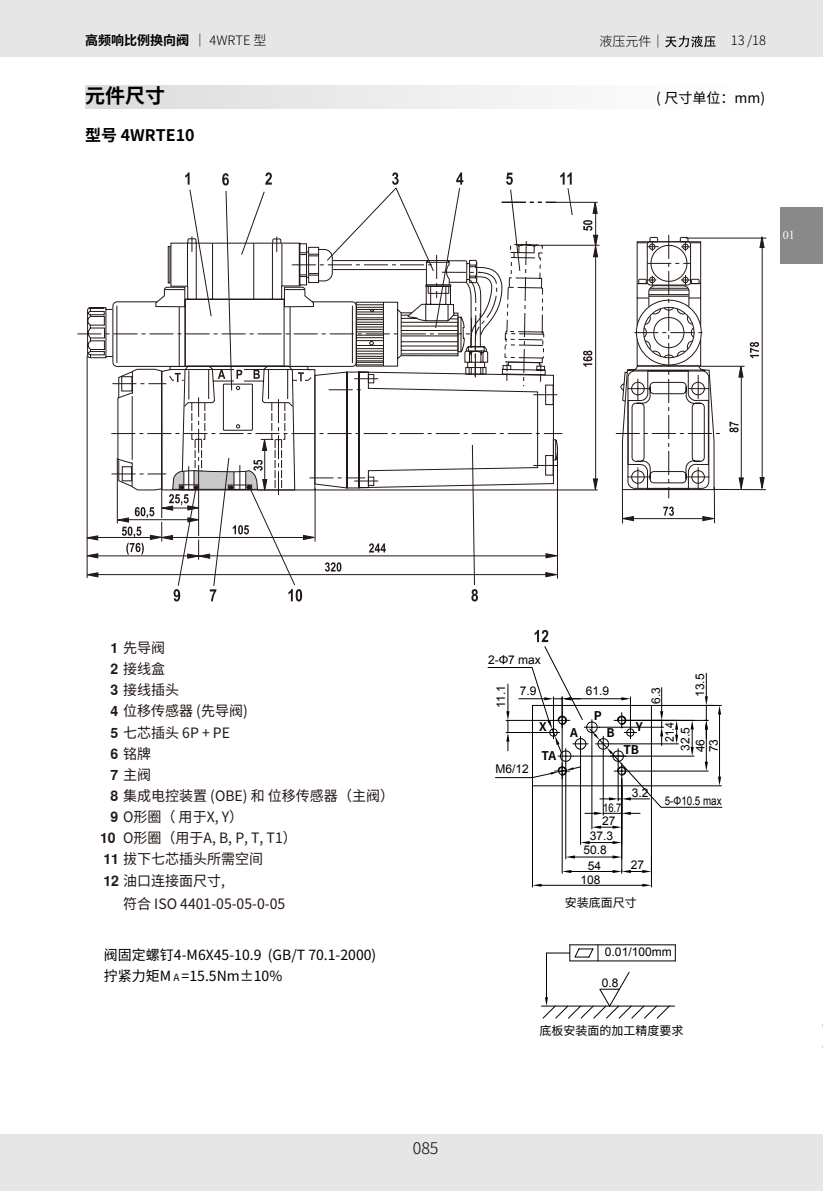
<style>
.page{position:relative;width:823px;height:1191px;background:#fff}
.page>*{position:absolute;margin:0;border:0;box-sizing:border-box;transform-origin:0 0}
.t1{font:700 20px "Noto Sans Hans";color:#000}
.t2{font:700 16px "Noto Sans Hans";color:#000}
.t3{font:300 16px "Noto Sans Hans";color:#000}
.t4{font:14.2px "Noto Sans Hans";color:#231815}
.t5{font:14px/20.8px "Noto Sans Hans";color:#000}
.t6{font:700 13px "Noto Sans Hans";color:#000}
.t7{font:300 13px "Noto Sans Hans";color:#000}
.t8{font:12px/14.2px "Arial";color:#000;text-align:center}
.t9{font:12px "Noto Sans Hans";color:#000}
.t10{font:12px "Arial";color:#000;scale:.81 1}
.t11{font:12px/15.2px "Arial";color:#000;scale:.87 1}
.t12{font:700 12px "Noto Sans Hans";color:#000}
.t13{font:12px/12.8px "Arial";color:#000;scale:.78 1}
.t14{font:12px "Times New Roman";color:#fff}
.s1{font-weight:300}
.s2{font-family:"Nimbus Sans Global";font-weight:700}
.s3{font-size:10px}
</style>
<div class="page">
<div style="left:0;top:0;width:822px;height:57px;background:#e6e6e6"></div>
<div style="left:0;top:1134px;width:822px;height:57px;background:#e6e6e6"></div>
<svg style="left:665px;top:35px;width:50px;height:12px"></svg>
<div style="left:780px;top:207px;width:42px;height:56px;background:#898989"></div>
<div style="left:85px;top:85px;width:680px;height:24px;background:linear-gradient(to right,#dbdcdc,#fff)"></div>
<hr style="left:546px;top:953px;width:1px;height:44px;background:#000">
<hr style="left:541px;top:1005px;width:133px;height:1px;background:#000">
<svg style="left:546px;top:944px;width:129px;height:17px"></svg>
<svg style="left:542px;top:971px;width:127px;height:47px"></svg>
<hr style="left:314px;top:489px;width:283px;height:1px;background:#231815">
<svg style="left:583px;top:350px;width:9px;height:17px"></svg>
<svg style="left:592px;top:478px;width:6px;height:12px"></svg>
<hr style="left:595px;top:205px;width:1px;height:279px;background:#231815">
<hr style="left:555px;top:202px;width:42px;height:1px;background:#231815">
<svg style="left:591px;top:202px;width:6px;height:12px"></svg>
<svg style="left:582px;top:220px;width:16px;height:38px"></svg>
<hr style="left:526px;top:245px;width:73px;height:1px;background:#231815">
<svg style="left:173px;top:589px;width:43px;height:12px"></svg>
<svg style="left:288px;top:589px;width:14px;height:12px"></svg>
<svg style="left:471px;top:589px;width:6px;height:12px"></svg>
<svg style="left:222px;top:173px;width:7px;height:12px"></svg>
<svg style="left:560px;top:172px;width:11px;height:13px"></svg>
<svg style="left:506px;top:173px;width:6px;height:12px"></svg>
<svg style="left:456px;top:172px;width:7px;height:13px"></svg>
<svg style="left:392px;top:172px;width:6px;height:13px"></svg>
<svg style="left:265px;top:172px;width:7px;height:13px"></svg>
<svg style="left:185px;top:172px;width:4px;height:13px"></svg>
<svg style="left:177px;top:187px;width:395px;height:399px"></svg>
<svg style="left:663px;top:506px;width:10px;height:10px"></svg>
<svg style="left:701px;top:516px;width:12px;height:5px"></svg>
<svg style="left:622px;top:515px;width:12px;height:6px"></svg>
<svg style="left:729px;top:421px;width:9px;height:11px"></svg>
<svg style="left:737px;top:365px;width:6px;height:13px"></svg>
<svg style="left:738px;top:477px;width:5px;height:12px"></svg>
<svg style="left:758px;top:236px;width:6px;height:12px"></svg>
<svg style="left:759px;top:477px;width:5px;height:12px"></svg>
<hr style="left:629px;top:518px;width:76px;height:1px;background:#231815">
<hr style="left:713px;top:487px;width:1px;height:36px;background:#231815">
<hr style="left:621px;top:489px;width:1px;height:34px;background:#231815">
<hr style="left:699px;top:366px;width:45px;height:1px;background:#231815">
<hr style="left:713px;top:489px;width:52px;height:1px;background:#231815">
<hr style="left:740px;top:368px;width:1px;height:115px;background:#231815">
<hr style="left:761px;top:238px;width:1px;height:243px;background:#231815">
<svg style="left:749px;top:342px;width:9px;height:16px"></svg>
<hr style="left:685px;top:238px;width:80px;height:1px;background:#231815">
<svg style="left:615px;top:235px;width:106px;height:263px"></svg>
<hr style="left:648px;top:290px;width:40px;height:1px;background:#231815">
<hr style="left:649px;top:288px;width:38px;height:1px;background:#231815">
<hr style="left:648px;top:296px;width:40px;height:1px;background:#231815">
<hr style="left:648px;top:294px;width:40px;height:1px;background:#231815">
<svg style="left:77px;top:236px;width:485px;height:342px"></svg>
<hr style="left:541px;top:885px;width:101px;height:1px;background:#000">
<hr style="left:650px;top:786px;width:1px;height:101px;background:#000">
<hr style="left:532px;top:786px;width:1px;height:101px;background:#000">
<svg style="left:533px;top:883px;width:8px;height:3px"></svg>
<svg style="left:642px;top:883px;width:9px;height:3px"></svg>
<hr style="left:591px;top:735px;width:1px;height:94px;background:#000">
<svg style="left:591px;top:825px;width:30px;height:3px"></svg>
<hr style="left:580px;top:751px;width:1px;height:93px;background:#000">
<svg style="left:581px;top:841px;width:40px;height:3px"></svg>
<hr style="left:574px;top:856px;width:38px;height:1px;background:#000">
<hr style="left:565px;top:763px;width:1px;height:96px;background:#000">
<svg style="left:565px;top:855px;width:9px;height:3px"></svg>
<hr style="left:571px;top:871px;width:41px;height:1px;background:#000">
<hr style="left:561px;top:778px;width:1px;height:95px;background:#000">
<hr style="left:621px;top:778px;width:1px;height:95px;background:#000">
<svg style="left:562px;top:870px;width:9px;height:3px"></svg>
<svg style="left:612px;top:855px;width:39px;height:18px"></svg>
<svg style="left:487px;top:630px;width:235px;height:185px"></svg>
<p class="t6" style="left:85px;top:33px;width:183px">高频响比例换向阀<span class="s1">｜ 4WRTE 型</span></p>
<h1 class="t1" style="left:85px;top:84px;width:81px">元件尺寸</h1>
<p class="t2" style="left:85px;top:126px;width:111px">型号 4WRTE10</p>
<p class="t7" style="left:599px;top:34px;width:66px">液压元件｜</p>
<p class="t7" style="left:730px;top:33px;width:37px">13 /18</p>
<p class="t5" style="left:656px;top:87px;width:110px">( 尺寸单位：mm)</p>
<p class="t14" style="left:782px;top:228px;width:13px">01</p>
<p class="t4" style="left:110px;top:640px;width:56px"><span class="s2">1</span> 先导阀</p>
<p class="t4" style="left:110px;top:661px;width:56px"><span class="s2">2</span> 接线盒</p>
<p class="t4" style="left:110px;top:682px;width:70px"><span class="s2">3</span> 接线插头</p>
<p class="t4" style="left:110px;top:703px;width:139px"><span class="s2">4</span> 位移传感器 (先导阀)</p>
<p class="t4" style="left:110px;top:724px;width:121px"><span class="s2">5</span> 七芯插头 6P + PE</p>
<p class="t4" style="left:110px;top:745px;width:42px"><span class="s2">6</span> 铭牌</p>
<p class="t4" style="left:110px;top:766px;width:42px"><span class="s2">7</span> 主阀</p>
<p class="t4" style="left:110px;top:787px;width:285px"><span class="s2">8</span> 集成电控装置 (OBE) 和 位移传感器（主阀）</p>
<p class="t4" style="left:110px;top:809px;width:134px"><span class="s2">9</span> O形圈（ 用于X, Y）</p>
<p class="t4" style="left:100px;top:830px;width:198px"><span class="s2">10</span> O形圈（用于A, B, P, T, T1）</p>
<p class="t4" style="left:103px;top:851px;width:161px"><span class="s2">11</span> 拔下七芯插头所需空间</p>
<p class="t4" style="left:103px;top:872px;width:123px"><span class="s2">12</span> 油口连接面尺寸,</p>
<p class="t4" style="left:123px;top:896px;width:164px">符合 ISO 4401-05-05-0-05</p>
<p class="t5" style="left:104px;top:945px;width:274px">阀固定螺钉4-M6X45-10.9 (GB/T 70.1-2000)拧紧力矩M <span class="s3">A</span> =15.5Nm±10%</p>
<p class="t3" style="left:412px;top:1139px;width:27px">085</p>
<p class="t8" style="left:487px;top:652px;width:54px">2-Φ7 max</p>
<p class="t8" style="left:519px;top:684px;width:18px">7.9</p>
<p class="t8" style="left:585px;top:684px;width:25px">61.9</p>
<p class="t8" style="left:494px;top:708px;width:24px;rotate:-90deg">11.1</p>
<p class="t8" style="left:649px;top:704px;width:18px;rotate:-90deg">6.3</p>
<p class="t8" style="left:693px;top:697px;width:25px;rotate:-90deg">13.5</p>
<p class="t8" style="left:495px;top:762px;width:35px">M6/12</p>
<p class="t12" style="left:539px;top:720px;width:9px">X</p>
<p class="t12" style="left:541px;top:749px;width:16px">TA</p>
<p class="t12" style="left:569px;top:725px;width:9px">A</p>
<p class="t12" style="left:593px;top:709px;width:10px">P</p>
<p class="t12" style="left:606px;top:726px;width:10px">B</p>
<p class="t12" style="left:635px;top:720px;width:8px">Y</p>
<p class="t12" style="left:623px;top:743px;width:17px">TB</p>
<p class="t8" style="left:631px;top:786px;width:18px">3.2</p>
<p class="t13" style="left:601px;top:801px;width:26px">16.7<br>27</p>
<p class="t8" style="left:583px;top:828px;width:31px">37.3<br>50.8</p>
<p class="t8" style="left:587px;top:859px;width:15px">54</p>
<p class="t8" style="left:630px;top:857px;width:15px">27</p>
<p class="t8" style="left:580px;top:873px;width:22px">108</p>
<p class="t9" style="left:564px;top:895px;width:73px">安装底面尺寸</p>
<p class="t11" style="left:662px;top:752px;width:36px;text-indent:10px;rotate:-90deg">21.4<br>32.5<br>46</p>
<p class="t8" style="left:706px;top:752px;width:15px;rotate:-90deg">73</p>
<p class="t10" style="left:664px;top:792px;width:71px">5-Φ10.5 max</p>
<p class="t8" style="left:604px;top:946px;width:68px">0.01/100mm</p>
<p class="t8" style="left:601px;top:976px;width:18px">0.8</p>
<p class="t9" style="left:539px;top:1024px;width:145px">底板安装面的加工精度要求</p>
</div>
